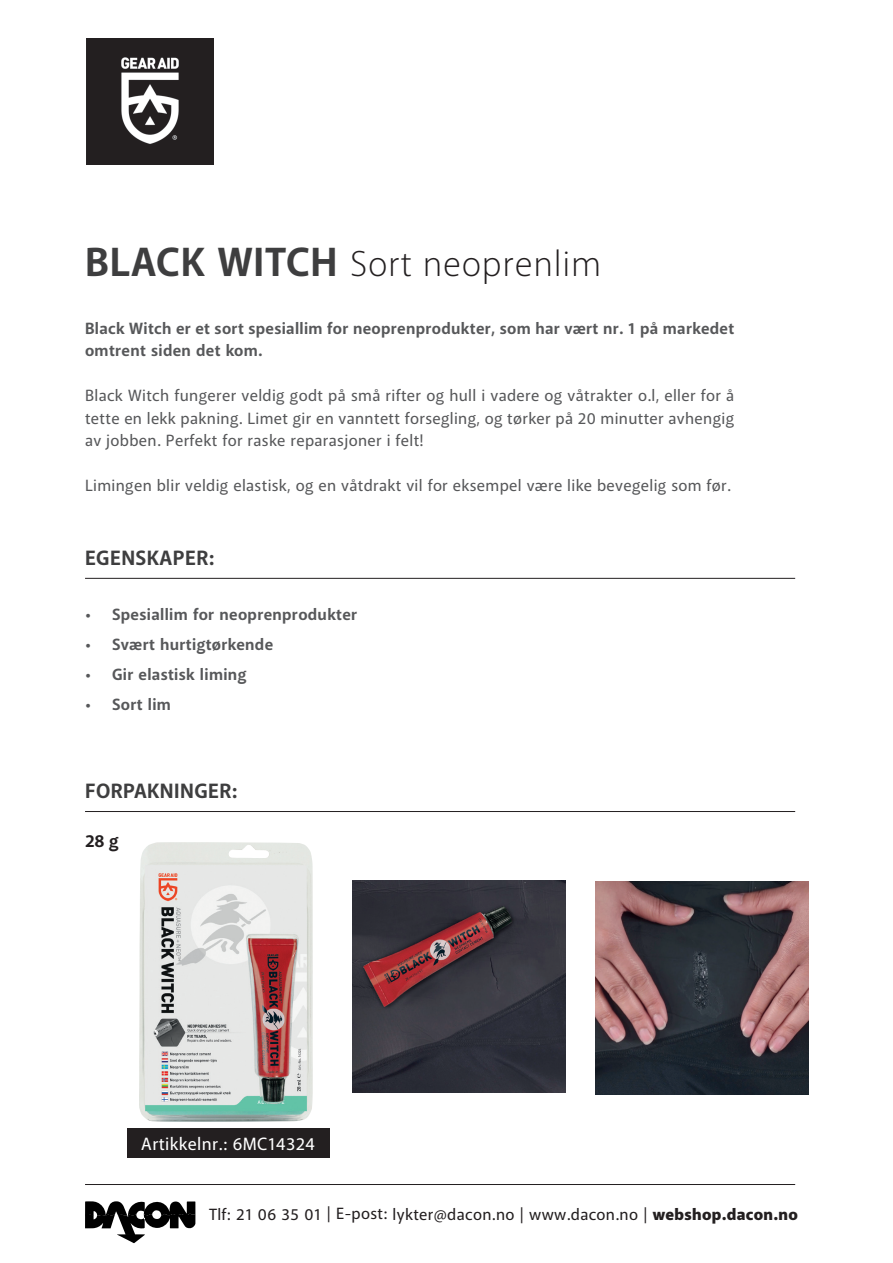
<style>
.page{position:relative;width:893px;height:1263px;background:#fff}
.page>*{position:absolute;margin:0;border:0;box-sizing:border-box;transform-origin:0 0}
.t1{font:300 36.45px "Akagi Pro";letter-spacing:.02em;color:#231f20}
.t2{font:700 21px "Akagi Pro";letter-spacing:.02em;color:#3e3e3f}
.t3{font:500 18px "Akagi Pro";letter-spacing:.02em;color:#fff}
.t4{font:700 18px "Akagi Pro";color:#231f20}
.t5{font:500 16.5px/22.5px "Akagi Pro";letter-spacing:.02em;color:#57585a;text-align:justify}
.t6{font:700 16.5px/22.5px "Akagi Pro";letter-spacing:.02em;color:#57585a}
.t7{font:500 16.5px "Akagi Pro";letter-spacing:.02em;color:#231f20}
.s1{font-weight:700;font-size:41.25px;color:#3e3e3f}
.s2{font-weight:900}
</style>
<div class="page">
<img style="left:86px;top:38px;width:128px;height:127px">
<img style="left:139px;top:842px;width:174px;height:280px">
<img style="left:595px;top:882px;width:214px;height:212px">
<img style="left:352px;top:880px;width:214px;height:212px">
<div style="left:127px;top:1128px;width:203px;height:30px;background:#231f20"></div>
<hr style="left:85px;top:578px;width:710px;height:1px;background:#231f20">
<hr style="left:85px;top:811px;width:710px;height:1px;background:#231f20">
<svg style="left:85px;top:1201px;width:110px;height:42px"></svg>
<hr style="left:85px;top:1184px;width:710px;height:1px;background:#231f20">
<h1 class="t1" style="left:85px;top:241px;width:518px"><span class="s1">BLACK WITCH</span> Sort neoprenlim</h1>
<p class="t6" style="left:85px;top:317px;width:651px">Black Witch er et sort spesiallim for neoprenprodukter, som har vært nr. 1 på markedet omtrent siden det kom.</p>
<p class="t5" style="left:85px;top:385px;width:651px">Black Witch fungerer veldig godt på små rifter og hull i vadere og våtrakter o.l, eller for å tette en lekk pakning. Limet gir en vanntett forsegling, og tørker på 20 minutter avhengig av jobben. Perfekt for raske reparasjoner i felt!</p>
<p class="t5" style="left:85px;top:475px;width:647px">Limingen blir veldig elastisk, og en våtdrakt vil for eksempel være like bevegelig som før.</p>
<p class="t2" style="left:85px;top:545px;width:131px">EGENSKAPER:</p>
<p class="t6" style="left:85px;top:604px;width:274px">• Spesiallim for neoprenprodukter</p>
<p class="t6" style="left:85px;top:634px;width:190px">• Svært hurtigtørkende</p>
<p class="t6" style="left:85px;top:664px;width:163px">• Gir elastisk liming</p>
<p class="t6" style="left:85px;top:694px;width:87px">• Sort lim</p>
<p class="t2" style="left:85px;top:778px;width:154px">FORPAKNINGER:</p>
<p class="t4" style="left:85px;top:830px;width:35px">28 g</p>
<p class="t3" style="left:141px;top:1132px;width:175px">Artikkelnr.: 6MC14324</p>
<p class="t7" style="left:209px;top:1204px;width:590px">Tlf: 21 06 35 01 | E-post: lykter@dacon.no | www.dacon.no | <span class="s2">webshop.dacon.no</span></p>
</div>
